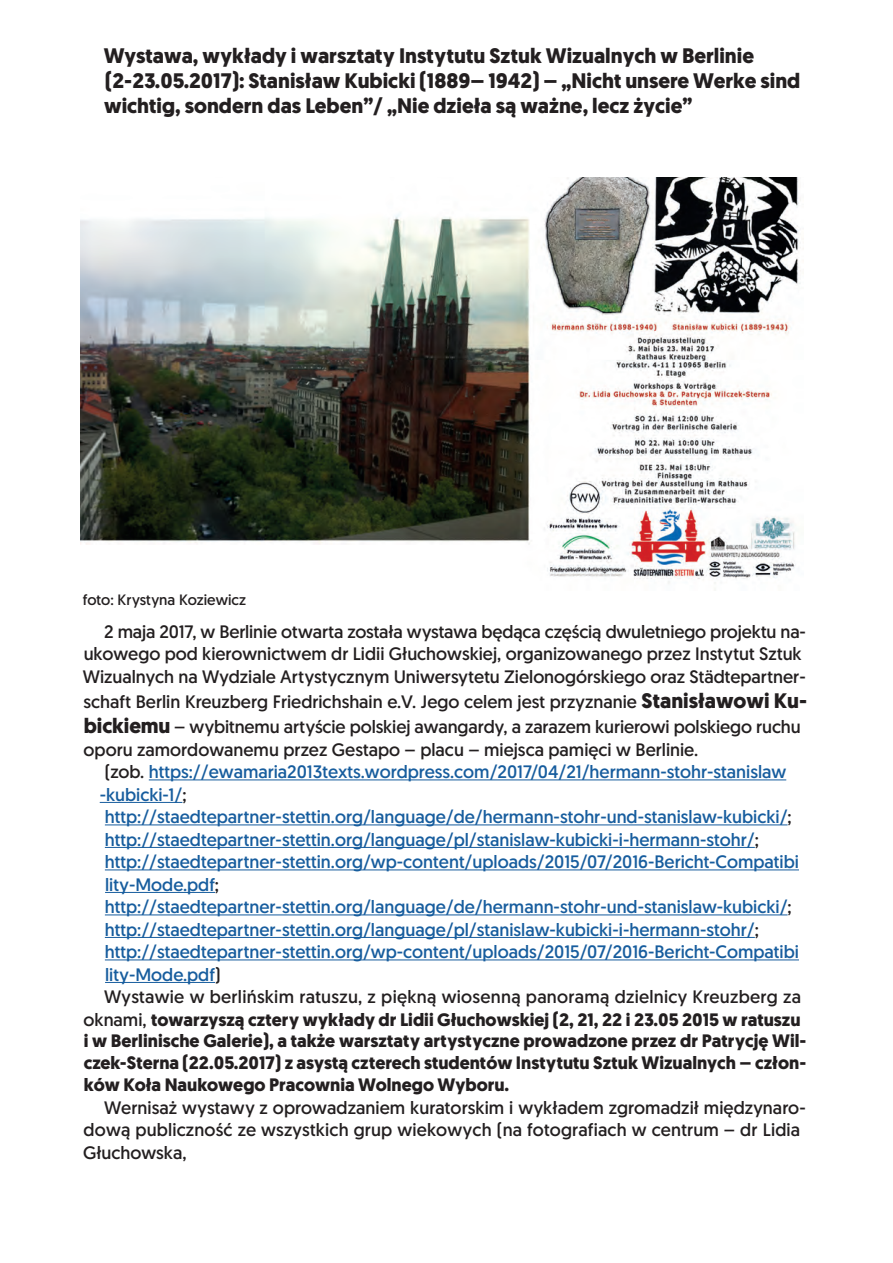
<style>
.page{position:relative;width:893px;height:1263px;background:#fff}
.page>*{position:absolute;margin:0;border:0;box-sizing:border-box;transform-origin:0 0}
.Geomanist_Italic{font:700 21px "Geomanist";color:#231f20}
.Geomanist_Normal{font:18px "Geomanist";color:#175d9e}
.Geomanist_Normal-2{font:18px/22.5px "Geomanist";color:#231f20}
.Geomanist_Normal-3{font:700 18px/22px "Geomanist";color:#231f20}
.Geomanist_Normal_pod{font:15px "Geomanist";color:#231f20}
.s1{font-weight:700;font-size:21px}
.s2{color:#231f20}
.s3{font-weight:400}
</style>
<div class="page">
<hr style="left:149px;top:779px;width:637px;height:1px;background:#175d9e">
<hr style="left:100px;top:802px;width:82px;height:1px;background:#175d9e">
<hr style="left:105px;top:824px;width:683px;height:1px;background:#175d9e">
<hr style="left:105px;top:847px;width:650px;height:1px;background:#175d9e">
<hr style="left:105px;top:869px;width:694px;height:1px;background:#175d9e">
<hr style="left:105px;top:892px;width:110px;height:1px;background:#175d9e">
<hr style="left:105px;top:914px;width:683px;height:1px;background:#175d9e">
<hr style="left:105px;top:937px;width:650px;height:1px;background:#175d9e">
<hr style="left:105px;top:959px;width:694px;height:1px;background:#175d9e">
<hr style="left:105px;top:982px;width:110px;height:1px;background:#175d9e">
<img style="left:81px;top:177px;width:723px;height:407px">
<p class="Geomanist_Italic" style="left:104px;top:41px;width:652px">Wystawa, wykłady i warsztaty Instytutu Sztuk Wizualnych w Berlinie</p>
<p class="Geomanist_Italic" style="left:105px;top:66px;width:697px">(2-23.05.2017): Stanisław Kubicki (1889– 1942) – „Nicht unsere Werke sind</p>
<p class="Geomanist_Italic" style="left:104px;top:92px;width:590px">wichtig, sondern das Leben”/ „Nie dzieła są ważne, lecz życie”</p>
<p class="Geomanist_Normal_pod" style="left:83px;top:590px;width:165px">foto: Krystyna Koziewicz</p>
<p class="Geomanist_Normal-2" style="left:83px;top:620px;width:725px;text-indent:21px">2 maja 2017, w Berlinie otwarta została wystawa będąca częścią dwuletniego projektu na&shy;ukowego pod kierownictwem dr Lidii Głuchowskiej, organizowanego przez Instytut Sztuk<br>Wizualnych na Wydziale Artystycznym Uniwersytetu Zielonogórskiego oraz Städtepartner-</p>
<p class="Geomanist_Normal-2" style="left:83px;top:689px;width:725px;line-height:25.2px">schaft Berlin Kreuzberg Friedrichshain e.V. Jego celem jest przyznanie <span class="s1">Stanisławowi Ku&shy;bickiemu</span> – wybitnemu artyście polskiej awangardy, a zarazem kurierowi polskiego ruchu</p>
<p class="Geomanist_Normal-2" style="left:84px;top:738px;width:616px">oporu zamordowanemu przez Gestapo – placu – miejsca pamięci w Berlinie.</p>
<p class="Geomanist_Normal" style="left:105px;top:760px;width:683px"><span class="s2">(zob.</span> https://ewamaria2013texts.wordpress.com/2017/04/21/hermann-stohr-stanislaw</p>
<p class="Geomanist_Normal" style="left:100px;top:783px;width:88px">-kubicki-1/<span class="s2">;</span></p>
<p class="Geomanist_Normal" style="left:105px;top:805px;width:688px">http://staedtepartner-stettin.org/language/de/hermann-stohr-und-stanislaw-kubicki/<span class="s2">;</span></p>
<p class="Geomanist_Normal" style="left:105px;top:828px;width:656px">http://staedtepartner-stettin.org/language/pl/stanislaw-kubicki-i-hermann-stohr/<span class="s2">;</span></p>
<p class="Geomanist_Normal" style="left:105px;top:850px;width:696px">http://staedtepartner-stettin.org/wp-content/uploads/2015/07/2016-Bericht-Compatibi</p>
<p class="Geomanist_Normal" style="left:105px;top:873px;width:116px">lity-Mode.pdf<span class="s2">;</span></p>
<p class="Geomanist_Normal" style="left:105px;top:895px;width:688px">http://staedtepartner-stettin.org/language/de/hermann-stohr-und-stanislaw-kubicki/<span class="s2">;</span></p>
<p class="Geomanist_Normal" style="left:105px;top:918px;width:656px">http://staedtepartner-stettin.org/language/pl/stanislaw-kubicki-i-hermann-stohr/<span class="s2">;</span></p>
<p class="Geomanist_Normal" style="left:105px;top:940px;width:696px">http://staedtepartner-stettin.org/wp-content/uploads/2015/07/2016-Bericht-Compatibi</p>
<p class="Geomanist_Normal" style="left:105px;top:963px;width:117px">lity-Mode.pdf<span class="s2">)</span></p>
<p class="Geomanist_Normal-3" style="left:84px;top:986px;width:724px;text-indent:21px"><span class="s3">Wystawie w berlińskim ratuszu, z piękną wiosenną panoramą dzielnicy Kreuzberg za oknami,</span> towarzyszą cztery wykłady dr Lidii Głuchowskiej (2, 21, 22 i 23.05 2015 w ratuszu i w Berlinische Galerie), a także warsztaty artystyczne prowadzone przez dr Patrycję Wil&shy;czek-Sterna (22.05.2017) z asystą czterech studentów Instytutu Sztuk Wizualnych – człon&shy;ków Koła Naukowego Pracownia Wolnego Wyboru.</p>
<p class="Geomanist_Normal-2" style="left:83px;top:1096px;width:724px;text-indent:21px">Wernisaż wystawy z oprowadzaniem kuratorskim i wykładem zgromadził międzynaro&shy;dową publiczność ze wszystkich grup wiekowych (na fotografiach w centrum – dr Lidia<br>Głuchowska,</p>
</div>
